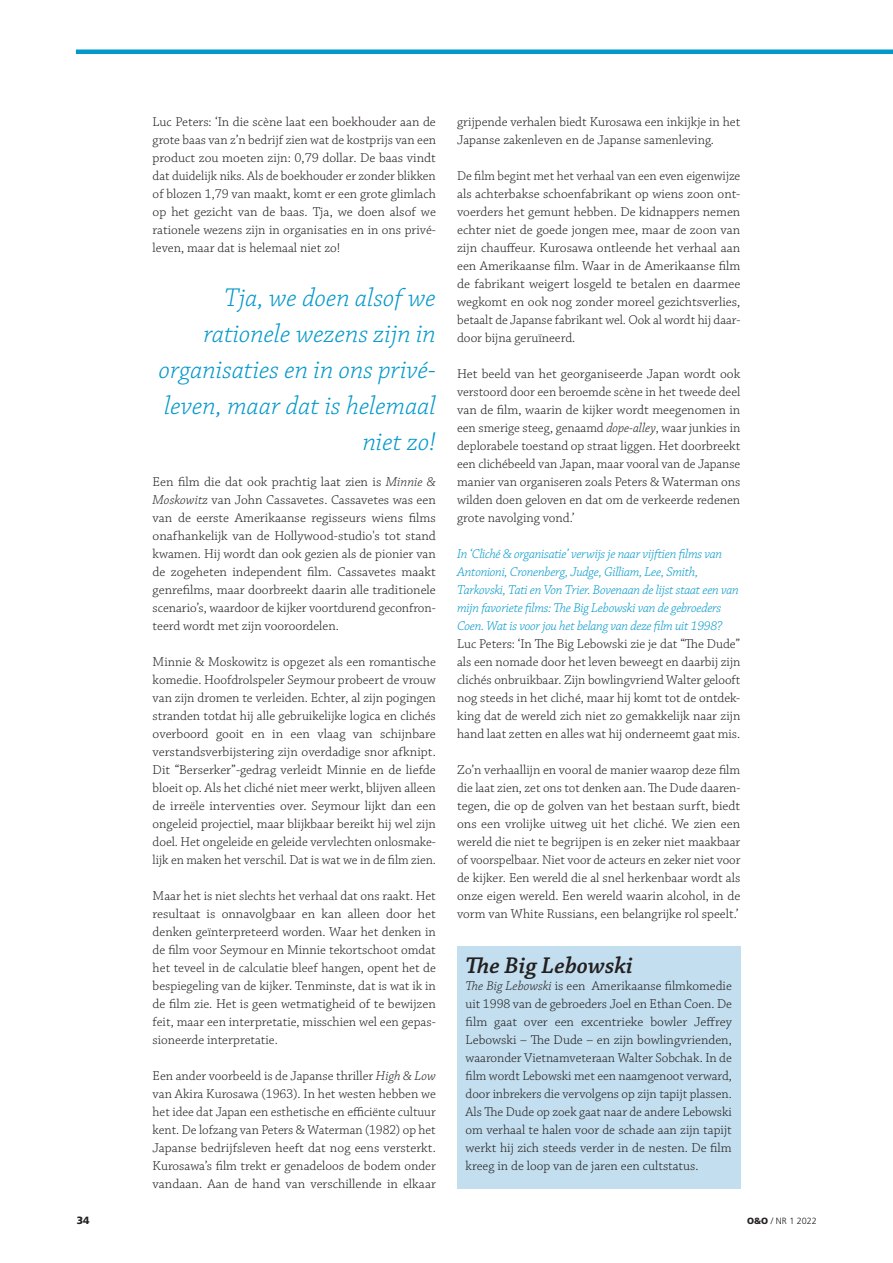
<style>
.page{position:relative;width:893px;height:1263px;background:#fff}
.page>*{position:absolute;margin:0;border:0;box-sizing:border-box;transform-origin:0 0}
.t1{font:italic 300 27px/36px "Chaparral Pro";color:#0298c9;text-align:right}
.t2{font:italic 600 24px "Chaparral Pro";color:#231f20}
.t3{font:300 13.5px/18px "Chaparral Pro";color:#231f20;text-align:justify}
.t4{font:italic 300 13.5px/18px "Chaparral Pro";letter-spacing:-.02em;color:#0298c9}
.t5{font:900 10.5px "Frutiger LT Std";color:#231f20}
.t6{font:300 9px "Frutiger LT Std";color:#231f20}
.s1{font-style:italic}
.s2{font-weight:900}
</style>
<div class="page">
<div style="left:76px;top:49px;width:817px;height:5px;background:#0298c9"></div>
<div style="left:457px;top:946px;width:283px;height:242px;background:#c3dfef"></div>
<p class="t3" style="left:153px;top:113px;width:285px">Luc Peters: ‘In die scène laat een boekhouder aan de grote baas van z’n bedrijf zien wat de kostprijs van een product zou moeten zijn: 0,79 dollar. De baas vindt dat duidelijk niks. Als de boekhouder er zonder blikken of blozen 1,79 van maakt, komt er een grote glimlach op het gezicht van de baas. Tja, we doen alsof we rationele wezens zijn in organisaties en in ons privé&shy;leven, maar dat is helemaal niet zo!</p>
<h1 class="t1" style="left:159px;top:281px;width:278px">Tja, we doen alsof we rationele wezens zijn in organisaties en in ons privé&shy;leven, maar dat is helemaal niet zo!</h1>
<p class="t3" style="left:153px;top:473px;width:285px">Een film die dat ook prachtig laat zien is <span class="s1">Minnie &amp; Moskowitz</span> van John Cassavetes. Cassavetes was een van de eerste Amerikaanse regisseurs wiens films onafhankelijk van de Hollywood-studio's tot stand kwamen. Hij wordt dan ook gezien als de pionier van de zogeheten independent film. Cassavetes maakt genrefilms, maar doorbreekt daarin alle traditionele scenario’s, waardoor de kijker voortdurend geconfron&shy;teerd wordt met zijn vooroordelen.</p>
<p class="t3" style="left:153px;top:653px;width:285px">Minnie &amp; Moskowitz is opgezet als een romantische komedie. Hoofdrolspeler Seymour probeert de vrouw van zijn dromen te verleiden. Echter, al zijn pogingen stranden totdat hij alle gebruikelijke logica en clichés overboord gooit en in een vlaag van schijnbare verstandsverbijstering zijn overdadige snor afknipt.<br>Dit “Berserker”-gedrag verleidt Minnie en de liefde bloeit op. Als het cliché niet meer werkt, blijven alleen de irreële interventies over. Seymour lijkt dan een ongeleid projectiel, maar blijkbaar bereikt hij wel zijn doel. Het ongeleide en geleide vervlechten onlosmake&shy;lijk en maken het verschil. Dat is wat we in de film zien.</p>
<p class="t3" style="left:153px;top:887px;width:285px">Maar het is niet slechts het verhaal dat ons raakt. Het resultaat is onnavolgbaar en kan alleen door het denken geïnterpreteerd worden. Waar het denken in de film voor Seymour en Minnie tekortschoot omdat het teveel in de calculatie bleef hangen, opent het de bespiegeling van de kijker. Tenminste, dat is wat ik in de film zie. Het is geen wetmatigheid of te bewijzen feit, maar een interpretatie, misschien wel een gepas&shy;sioneerde interpretatie.</p>
<p class="t3" style="left:153px;top:1067px;width:285px">Een ander voorbeeld is de Japanse thriller <span class="s1">High &amp; Low </span>van Akira Kurosawa (1963). In het westen hebben we het idee dat Japan een esthetische en efficiënte cultuur kent. De lofzang van Peters &amp; Waterman (1982) op het Japanse bedrijfsleven heeft dat nog eens versterkt.<br>Kurosawa’s film trekt er genadeloos de bodem onder vandaan. Aan de hand van verschillende in elkaar</p>
<p class="t3" style="left:457px;top:113px;width:285px">grijpende verhalen biedt Kurosawa een inkijkje in het<br>Japanse zakenleven en de Japanse samenleving.</p>
<p class="t3" style="left:457px;top:167px;width:285px">De film begint met het verhaal van een even eigenwijze als achterbakse schoenfabrikant op wiens zoon ont&shy;voerders het gemunt hebben. De kidnappers nemen echter niet de goede jongen mee, maar de zoon van zijn chauffeur. Kurosawa ontleende het verhaal aan een Amerikaanse film. Waar in de Amerikaanse film de fabrikant weigert losgeld te betalen en daarmee wegkomt en ook nog zonder moreel gezichtsverlies, betaalt de Japanse fabrikant wel. Ook al wordt hij daar&shy;door bijna geruïneerd.</p>
<p class="t3" style="left:457px;top:365px;width:285px">Het beeld van het georganiseerde Japan wordt ook verstoord door een beroemde scène in het tweede deel van de film, waarin de kijker wordt meegenomen in een smerige steeg, genaamd <span class="s1">dope-alley</span>, waar junkies in deplorabele toestand op straat liggen. Het doorbreekt een clichébeeld van Japan, maar vooral van de Japanse manier van organiseren zoals Peters &amp; Waterman ons wilden doen geloven en dat om de verkeerde redenen grote navolging vond.’</p>
<p class="t4" style="left:457px;top:545px;width:283px">In ‘Cliché &amp; organisatie’ verwijs je naar vijftien films van Antonioni, Cronenberg, Judge, Gilliam, Lee, Smith, Tarkovski, Tati en Von Trier. Bovenaan de lijst staat een van mijn favoriete films: The Big Lebowski van de gebroeders Coen. Wat is voor jou het belang van deze film uit 1998?</p>
<p class="t3" style="left:457px;top:635px;width:285px">Luc Peters: ‘In The Big Lebowski zie je dat “The Dude” als een nomade door het leven beweegt en daarbij zijn clichés onbruikbaar. Zijn bowlingvriend Walter gelooft nog steeds in het cliché, maar hij komt tot de ontdek&shy;king dat de wereld zich niet zo gemakkelijk naar zijn hand laat zetten en alles wat hij onderneemt gaat mis.</p>
<p class="t3" style="left:457px;top:761px;width:285px">Zo’n verhaallijn en vooral de manier waarop deze film die laat zien, zet ons tot denken aan. The Dude daaren&shy;tegen, die op de golven van het bestaan surft, biedt ons een vrolijke uitweg uit het cliché. We zien een wereld die niet te begrijpen is en zeker niet maakbaar of voorspelbaar. Niet voor de acteurs en zeker niet voor de kijker. Een wereld die al snel herkenbaar wordt als onze eigen wereld. Een wereld waarin alcohol, in de vorm van White Russians, een belangrijke rol speelt.’</p>
<h2 class="t2" style="left:466px;top:951px;width:169px">The Big Lebowski</h2>
<p class="t3" style="left:466px;top:977px;width:268px"><span class="s1">The Big Lebowski</span> is een Amerikaanse filmkomedie uit 1998 van de gebroeders Joel en Ethan Coen. De film gaat over een excentrieke bowler Jeffrey Lebowski – The Dude – en zijn bowlingvrienden, waaronder Vietnamveteraan Walter Sobchak. In de film wordt Lebowski met een naamgenoot verward, door inbrekers die vervolgens op zijn tapijt plassen.<br>Als The Dude op zoek gaat naar de andere Lebowski om verhaal te halen voor de schade aan zijn tapijt werkt hij zich steeds verder in de nesten. De film kreeg in de loop van de jaren een cultstatus.</p>
<p class="t5" style="left:77px;top:1214px;width:14px">34</p>
<p class="t6" style="left:747px;top:1216px;width:71px"><span class="s2">O&amp;O</span> / NR 1 2022</p>
</div>
